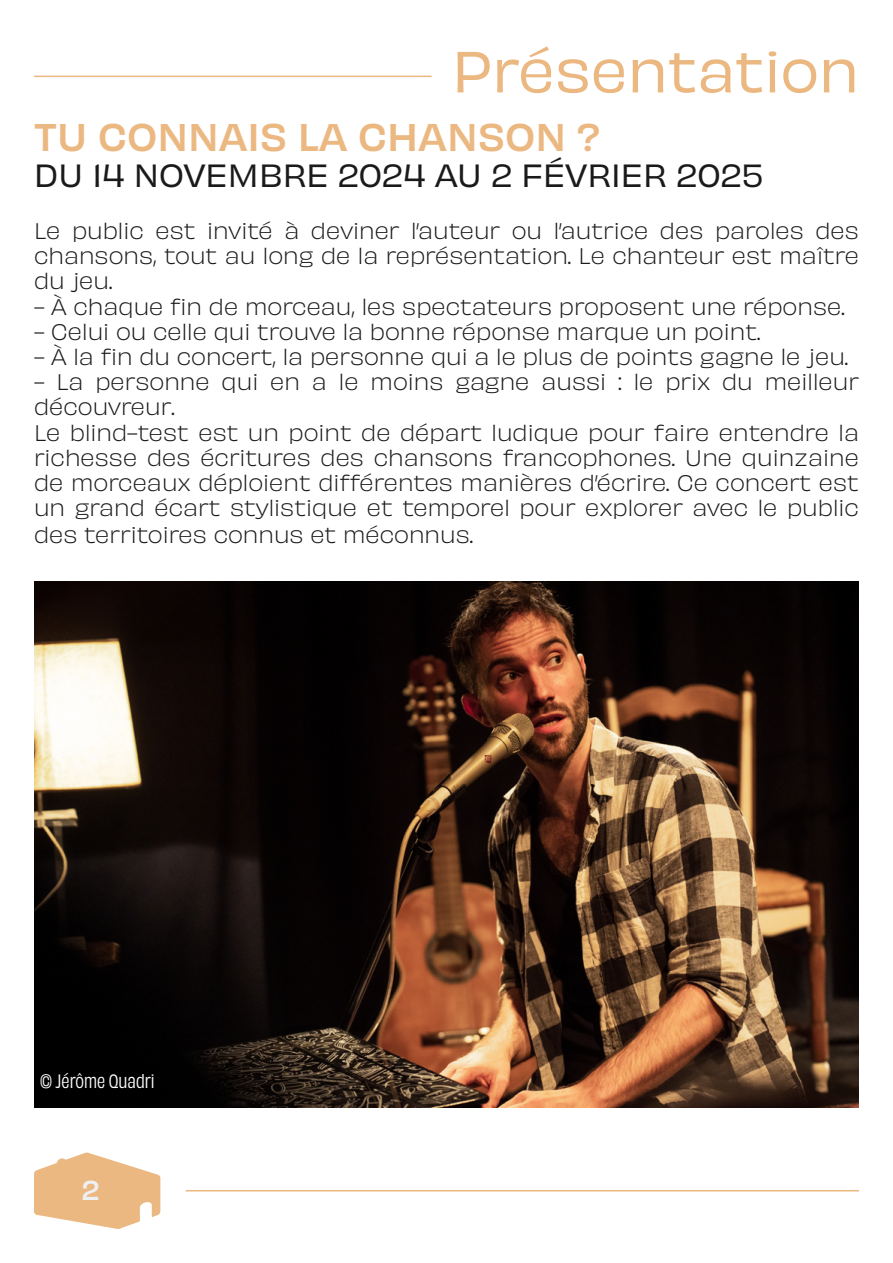
<style>
.page{position:relative;width:893px;height:1263px;background:#fff}
.page>*{position:absolute;margin:0;border:0;box-sizing:border-box;transform-origin:0 0}
.t1{font:54px "Obviously";color:#ecb882}
.t2{font:500 36px "Obviously";color:#ecb882}
.t3{font:30px "Obviously";color:#1a1a1b}
.t4{font:500 25.5px "Obviously";color:#eff0f1}
.t5{font:21px/25.5px "Obviously Lght";color:#1a1a1b;text-align:justify}
.t6{font:18px "Obviously Narw";color:#fff}
</style>
<div class="page">
<svg style="left:34px;top:1152px;width:126px;height:77px"></svg>
<hr style="left:186px;top:1190px;width:673px;height:1px;background:#ecb882">
<hr style="left:34px;top:76px;width:398px;height:1px;background:#ecb882">
<img style="left:34px;top:581px;width:825px;height:526px">
<h1 class="t1" style="left:452px;top:30px;width:409px">Présentation</h1>
<h2 class="t2" style="left:34px;top:109px;width:568px">TU CONNAIS LA CHANSON ?</h2>
<h3 class="t3" style="left:34px;top:153px;width:731px">DU 14 NOVEMBRE 2024 AU 2 FÉVRIER 2025</h3>
<p class="t5" style="left:34px;top:217px;width:826px">Le public est invité à deviner l’auteur ou l’autrice des paroles des chansons, tout au long de la représentation. Le chanteur est maître du jeu.</p>
<p class="t5" style="left:34px;top:292px;width:812px">- À chaque fin de morceau, les spectateurs proposent une réponse.</p>
<p class="t5" style="left:34px;top:317px;width:728px">- Celui ou celle qui trouve la bonne réponse marque un point.</p>
<p class="t5" style="left:34px;top:342px;width:816px">- À la fin du concert, la personne qui a le plus de points gagne le jeu.</p>
<p class="t5" style="left:34px;top:368px;width:826px;text-align:left">- La personne qui en a le moins gagne aussi : le prix du meilleur découvreur.<br>Le blind-test est un point de départ ludique pour faire entendre la richesse des écritures des chansons francophones. Une quinzaine de morceaux déploient différentes manières d’écrire. Ce concert est un grand écart stylistique et temporel pour explorer avec le public des territoires connus et méconnus.</p>
<p class="t6" style="left:40px;top:1068px;width:116px">© Jérôme Quadri</p>
<p class="t4" style="left:82px;top:1170px;width:19px">2</p>
</div>
